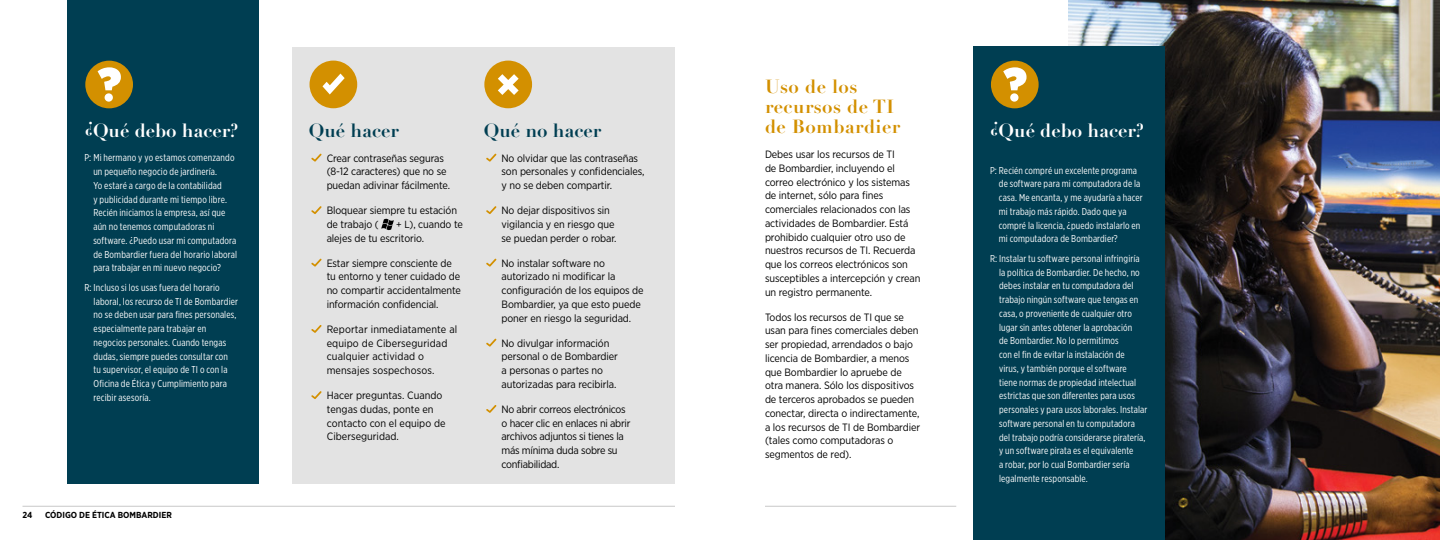
<style>
.page{position:relative;width:1440px;height:540px;background:#fff}
.page>*{position:absolute;margin:0;border:0;box-sizing:border-box;transform-origin:0 0}
.t1{font:700 18.75px/20px "Didot LH";letter-spacing:.025em;color:#d39000}
.t2{font:700 18.75px "Didot LH";color:#fff}
.t3{font:700 18.75px "Didot LH";color:#003e52}
.t4{font:10.62px/13.8px "Gotham Narrow";letter-spacing:-.01em;color:#000}
.t5{font:10.62px/13.8px "Gotham Narrow";letter-spacing:.01em;color:#000}
.t6{font:10px/13.8px "Gotham X Narrow";letter-spacing:.015em;color:#fff}
.t7{font:700 8.75px "Gotham Narrow";color:#000}
.s1{font-size:10.25px}
</style>
<div class="page">
<img style="left:1069px;top:0;width:371px;height:540px">
<div style="left:973px;top:47px;width:191px;height:493px;background:#003e52"></div>
<div style="left:292px;top:47px;width:383px;height:437px;background:#e3e3e3"></div>
<div style="left:68px;top:0;width:191px;height:484px;background:#003e52"></div>
<div style="left:310px;top:61px;width:47px;height:47px;background:#d39000;border-radius:50%"></div>
<svg style="left:322px;top:74px;width:23px;height:20px"></svg>
<div style="left:484px;top:61px;width:48px;height:47px;background:#d39000;border-radius:50%"></div>
<svg style="left:498px;top:74px;width:21px;height:21px"></svg>
<div style="left:85px;top:61px;width:48px;height:47px;background:#d39000;border-radius:50%"></div>
<svg style="left:98px;top:67px;width:23px;height:23px"></svg>
<div style="left:105px;top:93px;width:8px;height:9px;background:#fff;border-radius:50%"></div>
<div style="left:991px;top:61px;width:48px;height:47px;background:#d39000;border-radius:50%"></div>
<svg style="left:1003px;top:67px;width:24px;height:23px"></svg>
<svg style="left:1010px;top:93px;width:9px;height:9px"></svg>
<svg style="left:311px;top:154px;width:11px;height:8px"></svg>
<svg style="left:311px;top:206px;width:11px;height:8px"></svg>
<svg style="left:381px;top:219px;width:13px;height:11px"></svg>
<svg style="left:311px;top:259px;width:11px;height:8px"></svg>
<svg style="left:311px;top:325px;width:11px;height:8px"></svg>
<svg style="left:311px;top:391px;width:11px;height:8px"></svg>
<svg style="left:486px;top:154px;width:10px;height:8px"></svg>
<svg style="left:486px;top:206px;width:10px;height:8px"></svg>
<svg style="left:486px;top:259px;width:10px;height:8px"></svg>
<svg style="left:486px;top:339px;width:10px;height:8px"></svg>
<svg style="left:486px;top:405px;width:10px;height:8px"></svg>
<hr style="left:22px;top:506px;width:653px;height:1px;background:#c8c8c8">
<hr style="left:765px;top:506px;width:191px;height:1px;background:#c8c8c8">
<h1 class="t2" style="left:85px;top:118px;width:155px">¿Qué debo hacer?</h1>
<h1 class="t3" style="left:309px;top:118px;width:91px">Qué hacer</h1>
<p class="t4" style="left:327px;top:151px;width:125px">Crear contraseñas seguras (8-12 caracteres) que no se puedan adivinar fácilmente.</p>
<p class="t4" style="left:327px;top:203px;width:132px">Bloquear siempre tu estación de trabajo <span class="s1">(</span></p>
<p class="t6" style="left:93px;top:151px;width:145px;text-indent:-9px">P: Mi hermano y yo estamos comenzando un pequeño negocio de jardinería.<br>Yo estaré a cargo de la contabilidad<br>y publicidad durante mi tiempo libre.<br>Recién iniciamos la empresa, así que aún no tenemos computadoras ni software. ¿Puedo usar mi computadora de Bombardier fuera del horario laboral para trabajar en mi nuevo negocio?</p>
<p class="t6" style="left:94px;top:280px;width:146px;text-indent:-9px">R: Incluso si los usas fuera del horario laboral, los recurso de TI de Bombardier no se deben usar para fines personales, especialmente para trabajar en negocios personales. Cuando tengas dudas, siempre puedes consultar con<br>tu supervisor, el equipo de TI o con la Oficina de Ética y Cumplimiento para recibir asesoría.</p>
<p class="t4" style="left:327px;top:217px;width:138px;text-indent:70px"><span class="s1">+ L)</span>, cuando te alejes de tu escritorio.</p>
<p class="t4" style="left:327px;top:256px;width:136px">Estar siempre consciente de tu entorno y tener cuidado de no compartir accidentalmente información confidencial.</p>
<p class="t5" style="left:327px;top:322px;width:132px">Reportar inmediatamente al equipo de Ciberseguridad cualquier actividad o mensajes sospechosos.</p>
<p class="t4" style="left:327px;top:388px;width:120px">Hacer preguntas. Cuando tengas dudas, ponte en contacto con el equipo de<br>Ciberseguridad.</p>
<p class="t7" style="left:22px;top:509px;width:11px">24</p>
<p class="t7" style="left:45px;top:509px;width:128px">CÓDIGO DE ÉTICA BOMBARDIER</p>
<h1 class="t3" style="left:484px;top:118px;width:119px">Qué no hacer</h1>
<p class="t4" style="left:502px;top:151px;width:145px">No olvidar que las contraseñas son personales y confidenciales, y no se deben compartir.</p>
<p class="t4" style="left:502px;top:203px;width:117px">No dejar dispositivos sin vigilancia y en riesgo que se puedan perder o robar.</p>
<p class="t4" style="left:502px;top:256px;width:144px">No instalar software no autorizado ni modificar la configuración de los equipos de<br>Bombardier, ya que esto puede poner en riesgo la seguridad.</p>
<p class="t4" style="left:502px;top:336px;width:118px">No divulgar información personal o de Bombardier a personas o partes no autorizadas para recibirla.</p>
<p class="t4" style="left:502px;top:402px;width:130px">No abrir correos electrónicos o hacer clic en enlaces ni abrir archivos adjuntos si tienes la más mínima duda sobre su confiabilidad.</p>
<h1 class="t1" style="left:765px;top:77px;width:137px">Uso de los recursos de TI de Bombardier</h1>
<p class="t4" style="left:765px;top:147px;width:157px">Debes usar los recursos de TI<br>de Bombardier, incluyendo el correo electrónico y los sistemas de internet, sólo para fines comerciales relacionados con las actividades de Bombardier. Está prohibido cualquier otro uso de nuestros recursos de TI. Recuerda que los correos electrónicos son susceptibles a intercepción y crean un registro permanente.</p>
<p class="t4" style="left:765px;top:310px;width:157px">Todos los recursos de TI que se usan para fines comerciales deben ser propiedad, arrendados o bajo licencia de Bombardier, a menos que Bombardier lo apruebe de otra manera. Sólo los dispositivos de terceros aprobados se pueden conectar, directa o indirectamente, a los recursos de TI de Bombardier (tales como computadoras o segmentos de red).</p>
<h1 class="t2" style="left:990px;top:118px;width:155px">¿Qué debo hacer?</h1>
<p class="t6" style="left:999px;top:163px;width:145px;text-indent:-9px">P: Recién compré un excelente programa de software para mi computadora de la casa. Me encanta, y me ayudaría a hacer mi trabajo más rápido. Dado que ya compré la licencia, ¿puedo instalarlo en mi computadora de Bombardier?</p>
<p class="t6" style="left:999px;top:251px;width:150px;text-indent:-9px">R: Instalar tu software personal infringiría la política de Bombardier. De hecho, no debes instalar en tu computadora del trabajo ningún software que tengas en casa, o proveniente de cualquier otro lugar sin antes obtener la aprobación<br>de Bombardier. No lo permitimos<br>con el fin de evitar la instalación de<br>virus, y también porque el software tiene normas de propiedad intelectual estrictas que son diferentes para usos personales y para usos laborales. Instalar software personal en tu computadora del trabajo podría considerarse piratería, y un software pirata es el equivalente<br>a robar, por lo cual Bombardier sería legalmente responsable.</p>
</div>
